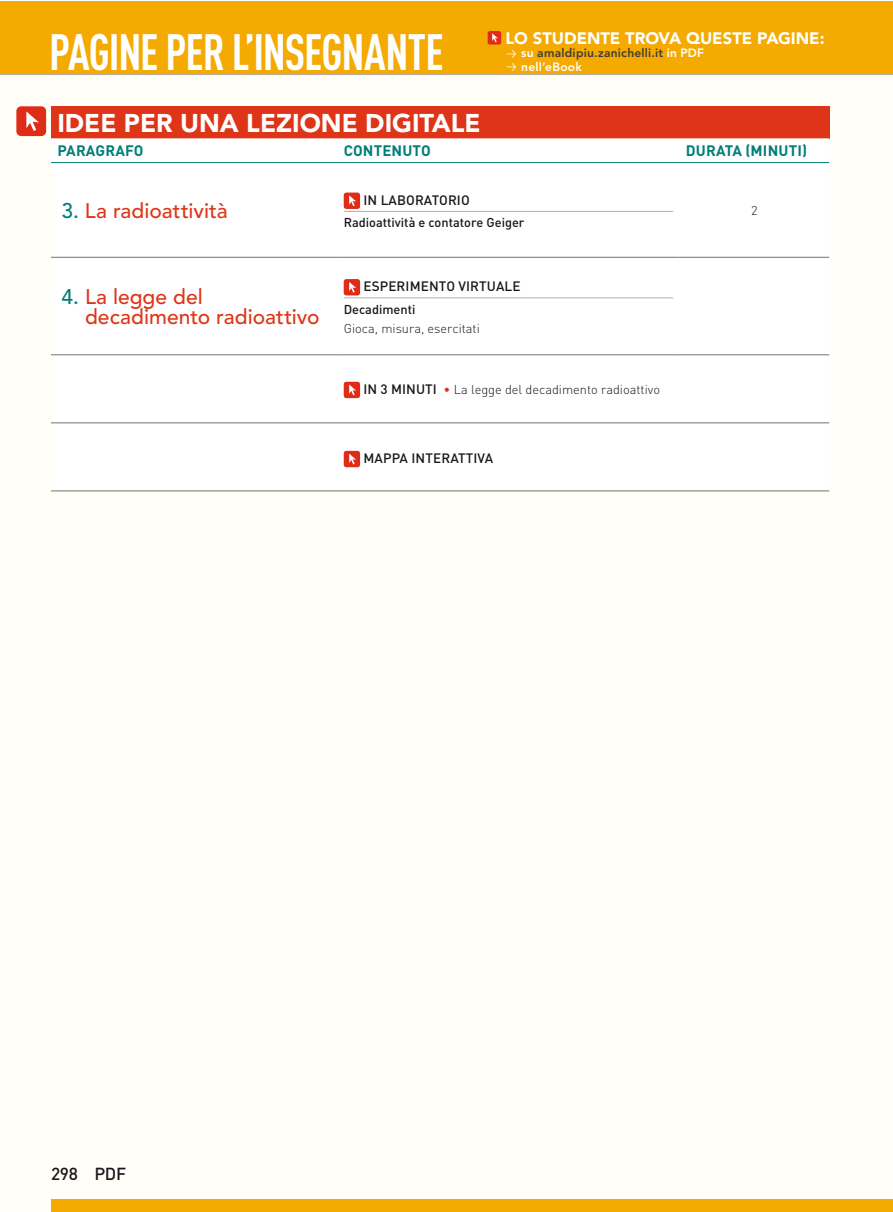
<style>
.page{position:relative;width:893px;height:1212px;background:#fff}
.page>*{position:absolute;margin:0;border:0;box-sizing:border-box;transform-origin:0 0}
.t1{font:700 condensed 50.4px "DIN Pro";letter-spacing:-.025em;color:#fff;scale:.92 1}
.t2{font:900 25.5px "Avenir LT Std";color:#fff}
.t3{font:500 21px/19.5px "Avenir LT Std";letter-spacing:.005em;color:#de3518}
.t4{font:500 17.25px "DIN Pro";letter-spacing:-.02em;color:#1a171c}
.t5{font:900 16.5px "Avenir LT Std";color:#fff}
.t6{font:700 15px "DIN Pro";letter-spacing:.01em;color:#007f77}
.t7{font:500 13.5px "DIN Pro";letter-spacing:.01em;color:#1a171c}
.t8{font:300 12.75px "DIN Pro";color:#1a171c}
.t9{font:500 12.75px "DIN Pro";color:#1a171c}
.t10{font:800 12px "Avenir LT Std";letter-spacing:.02em;color:#403e3a}
.t11{font:800 12px "Avenir LT Std";letter-spacing:.02em;color:#fff}
.s1{color:#fff}
.s2{color:#007f77}
.s3{font-weight:500;font-size:13.5px}
.s4{color:#de3518}
</style>
<div class="page">
<div style="left:0;top:75px;width:892px;height:1137px;background:#fffef7"></div>
<div style="left:0;top:1px;width:892px;height:74px;background:#f4aa00"></div>
<hr style="left:0;top:74px;width:892px;height:1px;background:#b1afaa">
<div style="left:51px;top:1199px;width:841px;height:13px;background:#f4aa00"></div>
<div style="left:488px;top:31px;width:13px;height:14px;background:#de2c18;border-radius:2px"></div>
<svg style="left:492px;top:33px;width:6px;height:9px"></svg>
<div style="left:51px;top:106px;width:778px;height:32px;background:#de3518"></div>
<svg style="left:51px;top:138px;width:778px;height:353px"></svg>
<hr style="left:51px;top:162px;width:778px;height:1px;background:#007f77">
<hr style="left:337px;top:423px;width:492px;height:1px;background:#74716c">
<hr style="left:51px;top:491px;width:778px;height:1px;background:#74716c">
<hr style="left:51px;top:257px;width:286px;height:1px;background:#74716c">
<hr style="left:51px;top:355px;width:286px;height:1px;background:#74716c">
<hr style="left:51px;top:423px;width:286px;height:1px;background:#74716c">
<hr style="left:337px;top:257px;width:342px;height:1px;background:#74716c">
<hr style="left:337px;top:355px;width:342px;height:1px;background:#74716c">
<hr style="left:679px;top:257px;width:150px;height:1px;background:#74716c">
<hr style="left:679px;top:355px;width:150px;height:1px;background:#74716c">
<hr style="left:344px;top:211px;width:329px;height:1px;background:#b1afaa">
<div style="left:344px;top:193px;width:16px;height:16px;background:#de2c18;border-radius:3px"></div>
<svg style="left:349px;top:195px;width:7px;height:11px"></svg>
<hr style="left:344px;top:297px;width:329px;height:1px;background:#b1afaa">
<div style="left:344px;top:279px;width:16px;height:16px;background:#de2c18;border-radius:3px"></div>
<svg style="left:349px;top:282px;width:7px;height:11px"></svg>
<div style="left:344px;top:382px;width:16px;height:16px;background:#de2c18;border-radius:3px"></div>
<svg style="left:349px;top:385px;width:7px;height:10px"></svg>
<div style="left:344px;top:451px;width:16px;height:16px;background:#de2c18;border-radius:3px"></div>
<svg style="left:349px;top:454px;width:7px;height:10px"></svg>
<div style="left:16px;top:106px;width:30px;height:30px;background:#de2c18;border-radius:5px"></div>
<svg style="left:26px;top:111px;width:13px;height:20px"></svg>
<h1 class="t1" style="left:49px;top:14px;width:430px">PAGINE PER L’INSEGNANTE</h1>
<p class="t5" style="left:506px;top:28px;width:320px">LO STUDENTE TROVA QUESTE PAGINE:</p>
<p class="t10" style="left:521px;top:46px;width:184px"><span class="s1">su</span> amaldipiu.zanichelli.it <span class="s1">in PDF</span></p>
<p class="t11" style="left:521px;top:59px;width:62px">nell’eBook</p>
<h2 class="t2" style="left:57px;top:108px;width:425px">IDEE PER UNA LEZIONE DIGITALE</h2>
<p class="t6" style="left:57px;top:138px;width:87px">PARAGRAFO</p>
<p class="t6" style="left:344px;top:138px;width:88px">CONTENUTO</p>
<p class="t6" style="left:686px;top:138px;width:123px">DURATA (MINUTI)</p>
<h3 class="t3" style="left:62px;top:201px;width:168px"><span class="s2">3.</span> La radioattività</h3>
<h3 class="t3" style="left:85px;top:288px;width:236px;text-indent:-23px"><span class="s2">4.</span> La legge del decadimento radioattivo</h3>
<p class="t7" style="left:363px;top:189px;width:108px">IN LABORATORIO</p>
<p class="t9" style="left:344px;top:212px;width:182px">Radioattività e contatore Geiger</p>
<p class="t7" style="left:363px;top:275px;width:159px">ESPERIMENTO VIRTUALE</p>
<p class="t9" style="left:344px;top:299px;width:73px">Decadimenti</p>
<p class="t8" style="left:344px;top:319px;width:138px">Gioca, misura, esercitati</p>
<p class="t8" style="left:363px;top:379px;width:298px"><span class="s3">IN 3 MINUTI</span> <span class="s4">•</span> La legge del decadimento radioattivo</p>
<p class="t7" style="left:363px;top:447px;width:131px">MAPPA INTERATTIVA</p>
<p class="t8" style="left:751px;top:200px;width:8px">2</p>
<h3 class="t4" style="left:51px;top:1159px;width:77px">298 PDF</h3>
</div>
